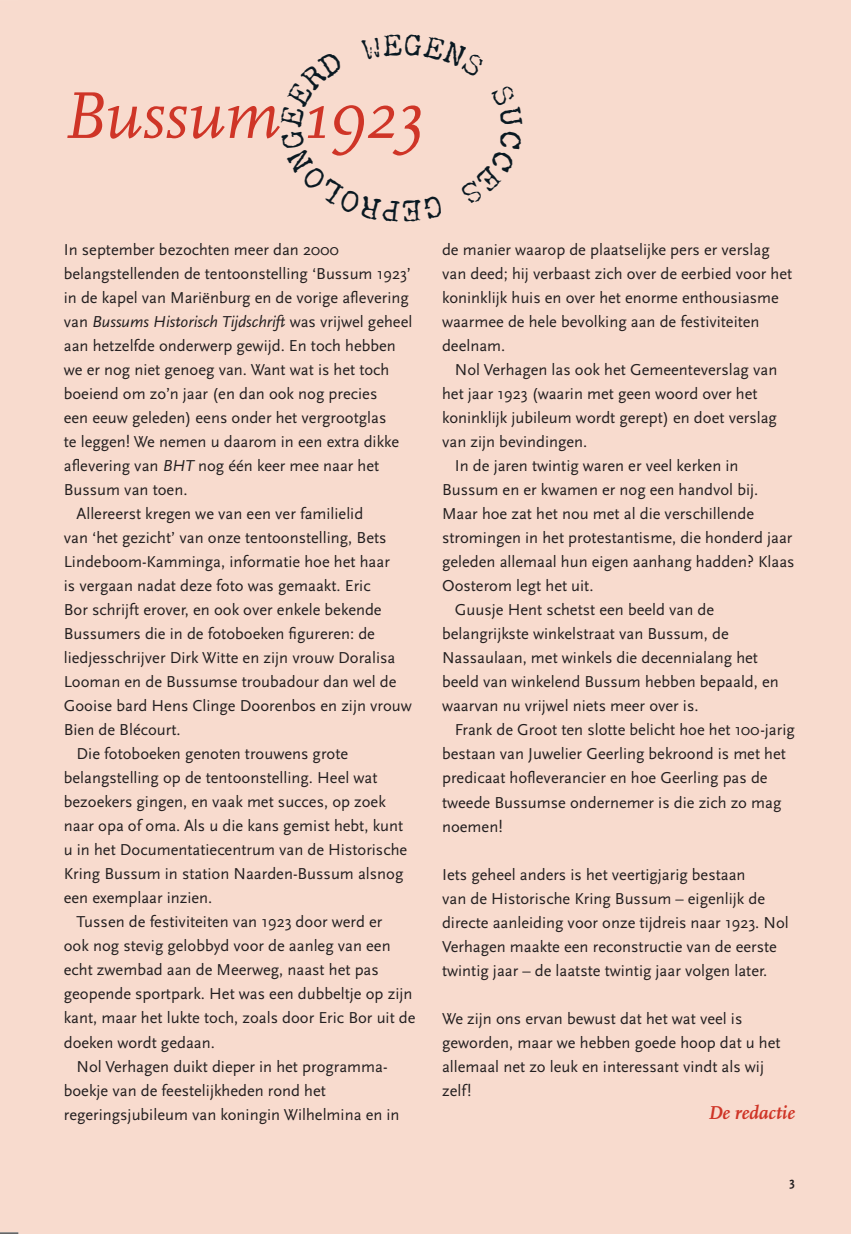
<style>
.page{position:relative;width:851px;height:1234px;background:#fff}
.page>*{position:absolute;margin:0;border:0;box-sizing:border-box;transform-origin:0 0}
.t1{font:italic 69px "Scala Pro";color:#cf3527}
.t2{font:italic 700 19.5px "Scala Pro";color:#cf3527}
.t3{font:16.5px/24px "Scala Sans Pro";color:#231f20}
.t4{font:italic 16.5px "Scala Sans Pro";color:#231f20}
.t5{font:700 12.75px "Scala Sans Pro";color:#231f20}
.s1{font-style:normal}
.s2{font-style:italic}
</style>
<div class="page">
<div style="left:0;top:0;width:850px;height:1233px;background:#f8dbce"></div>
<svg style="left:0;top:1232px;width:18px;height:2px"></svg>
<h1 class="t1" style="left:62px;top:76px;width:363px">Bussum 1923</h1>
<p class="t3" style="left:64px;top:237px;width:277px">In september bezochten meer dan 2000</p>
<p class="t3" style="left:64px;top:261px;width:349px">belangstellenden de tentoonstelling ‘Bussum 1923’</p>
<p class="t3" style="left:64px;top:285px;width:346px">in de kapel van Mariënburg en de vorige aflevering</p>
<p class="t4" style="left:64px;top:312px;width:350px"><span class="s1">van</span> Bussums Historisch Tijdschrift <span class="s1">was vrijwel geheel</span></p>
<p class="t3" style="left:64px;top:333px;width:333px">aan hetzelfde onderwerp gewijd. En toch hebben</p>
<p class="t3" style="left:64px;top:357px;width:327px">we er nog niet genoeg van. Want wat is het toch</p>
<p class="t3" style="left:64px;top:381px;width:315px">boeiend om zo’n jaar (en dan ook nog precies</p>
<p class="t3" style="left:64px;top:405px;width:324px">een eeuw geleden) eens onder het vergrootglas</p>
<p class="t3" style="left:64px;top:429px;width:337px">te leggen! We nemen u daarom in een extra dikke</p>
<p class="t3" style="left:64px;top:453px;width:317px">aflevering van <span class="s2">BHT</span> nog één keer mee naar het</p>
<p class="t3" style="left:64px;top:477px;width:125px">Bussum van toen.</p>
<p class="t3" style="left:77px;top:501px;width:288px">Allereerst kregen we van een ver familielid</p>
<p class="t3" style="left:64px;top:525px;width:324px">van ‘het gezicht’ van onze tentoonstelling, Bets</p>
<p class="t3" style="left:64px;top:549px;width:327px">Lindeboom-Kamminga, informatie hoe het haar</p>
<p class="t3" style="left:64px;top:573px;width:308px">is vergaan nadat deze foto was gemaakt. Eric</p>
<p class="t3" style="left:64px;top:597px;width:319px">Bor schrijft erover, en ook over enkele bekende</p>
<p class="t3" style="left:64px;top:621px;width:313px">Bussumers die in de fotoboeken figureren: de</p>
<p class="t3" style="left:64px;top:645px;width:333px">liedjesschrijver Dirk Witte en zijn vrouw Doralisa</p>
<p class="t3" style="left:64px;top:669px;width:334px">Looman en de Bussumse troubadour dan wel de</p>
<p class="t3" style="left:64px;top:693px;width:349px">Gooise bard Hens Clinge Doorenbos en zijn vrouw</p>
<p class="t3" style="left:64px;top:717px;width:118px">Bien de Blécourt.</p>
<p class="t3" style="left:77px;top:741px;width:273px">Die fotoboeken genoten trouwens grote</p>
<p class="t3" style="left:64px;top:765px;width:315px">belangstelling op de tentoonstelling. Heel wat</p>
<p class="t3" style="left:64px;top:789px;width:323px">bezoekers gingen, en vaak met succes, op zoek</p>
<p class="t3" style="left:64px;top:813px;width:341px">naar opa of oma. Als u die kans gemist hebt, kunt</p>
<p class="t3" style="left:64px;top:837px;width:345px">u in het Documentatiecentrum van de Historische</p>
<p class="t3" style="left:64px;top:861px;width:341px">Kring Bussum in station Naarden-Bussum alsnog</p>
<p class="t3" style="left:64px;top:885px;width:150px">een exemplaar inzien.</p>
<p class="t3" style="left:77px;top:909px;width:307px">Tussen de festiviteiten van 1923 door werd er</p>
<p class="t3" style="left:64px;top:933px;width:328px">ook nog stevig gelobbyd voor de aanleg van een</p>
<p class="t3" style="left:64px;top:957px;width:316px">echt zwembad aan de Meerweg, naast het pas</p>
<p class="t3" style="left:64px;top:981px;width:350px">geopende sportpark. Het was een dubbeltje op zijn</p>
<p class="t3" style="left:64px;top:1005px;width:353px">kant, maar het lukte toch, zoals door Eric Bor uit de</p>
<p class="t3" style="left:64px;top:1029px;width:152px">doeken wordt gedaan.</p>
<p class="t3" style="left:77px;top:1053px;width:311px">Nol Verhagen duikt dieper in het programma-</p>
<p class="t3" style="left:64px;top:1077px;width:264px">boekje van de feestelijkheden rond het</p>
<p class="t3" style="left:64px;top:1101px;width:337px">regeringsjubileum van koningin Wilhelmina en in</p>
<p class="t3" style="left:442px;top:237px;width:351px">de manier waarop de plaatselijke pers er verslag van deed; hij verbaast zich over de eerbied voor het koninklijk huis en over het enorme enthousiasme waarmee de hele bevolking aan de festiviteiten deelnam.</p>
<p class="t3" style="left:455px;top:357px;width:324px">Nol Verhagen las ook het Gemeenteverslag van</p>
<p class="t3" style="left:442px;top:381px;width:317px">het jaar 1923 (waarin met geen woord over het</p>
<p class="t3" style="left:442px;top:405px;width:336px">koninklijk jubileum wordt gerept) en doet verslag</p>
<p class="t3" style="left:442px;top:429px;width:147px">van zijn bevindingen.</p>
<p class="t3" style="left:455px;top:453px;width:285px">In de jaren twintig waren er veel kerken in</p>
<p class="t3" style="left:442px;top:478px;width:318px">Bussum en er kwamen er nog een handvol bij.</p>
<p class="t3" style="left:442px;top:502px;width:313px">Maar hoe zat het nou met al die verschillende</p>
<p class="t3" style="left:442px;top:526px;width:352px">stromingen in het protestantisme, die honderd jaar</p>
<p class="t3" style="left:442px;top:550px;width:354px">geleden allemaal hun eigen aanhang hadden? Klaas</p>
<p class="t3" style="left:442px;top:574px;width:153px">Oosterom legt het uit.</p>
<p class="t3" style="left:455px;top:598px;width:261px">Guusje Hent schetst een beeld van de</p>
<p class="t3" style="left:442px;top:622px;width:288px">belangrijkste winkelstraat van Bussum, de</p>
<p class="t3" style="left:442px;top:646px;width:317px">Nassaulaan, met winkels die decennialang het</p>
<p class="t3" style="left:442px;top:670px;width:338px">beeld van winkelend Bussum hebben bepaald, en</p>
<p class="t3" style="left:442px;top:694px;width:258px">waarvan nu vrijwel niets meer over is.</p>
<p class="t3" style="left:455px;top:718px;width:341px">Frank de Groot ten slotte belicht hoe het 100-jarig</p>
<p class="t3" style="left:442px;top:742px;width:345px">bestaan van Juwelier Geerling bekroond is met het</p>
<p class="t3" style="left:442px;top:766px;width:327px">predicaat hofleverancier en hoe Geerling pas de</p>
<p class="t3" style="left:442px;top:790px;width:341px">tweede Bussumse ondernemer is die zich zo mag</p>
<p class="t3" style="left:442px;top:814px;width:62px">noemen!</p>
<p class="t3" style="left:442px;top:862px;width:348px">Iets geheel anders is het veertigjarig bestaan<br>van de Historische Kring Bussum – eigenlijk de directe aanleiding voor onze tijdreis naar 1923. Nol Verhagen maakte een reconstructie van de eerste twintig jaar – de laatste twintig jaar volgen later.</p>
<p class="t3" style="left:442px;top:1006px;width:340px">We zijn ons ervan bewust dat het wat veel is geworden, maar we hebben goede hoop dat u het allemaal net zo leuk en interessant vindt als wij zelf!</p>
<p class="t2" style="left:708px;top:1101px;width:88px">De redactie</p>
<p class="t5" style="left:789px;top:1174px;width:7px">3</p>
</div>
